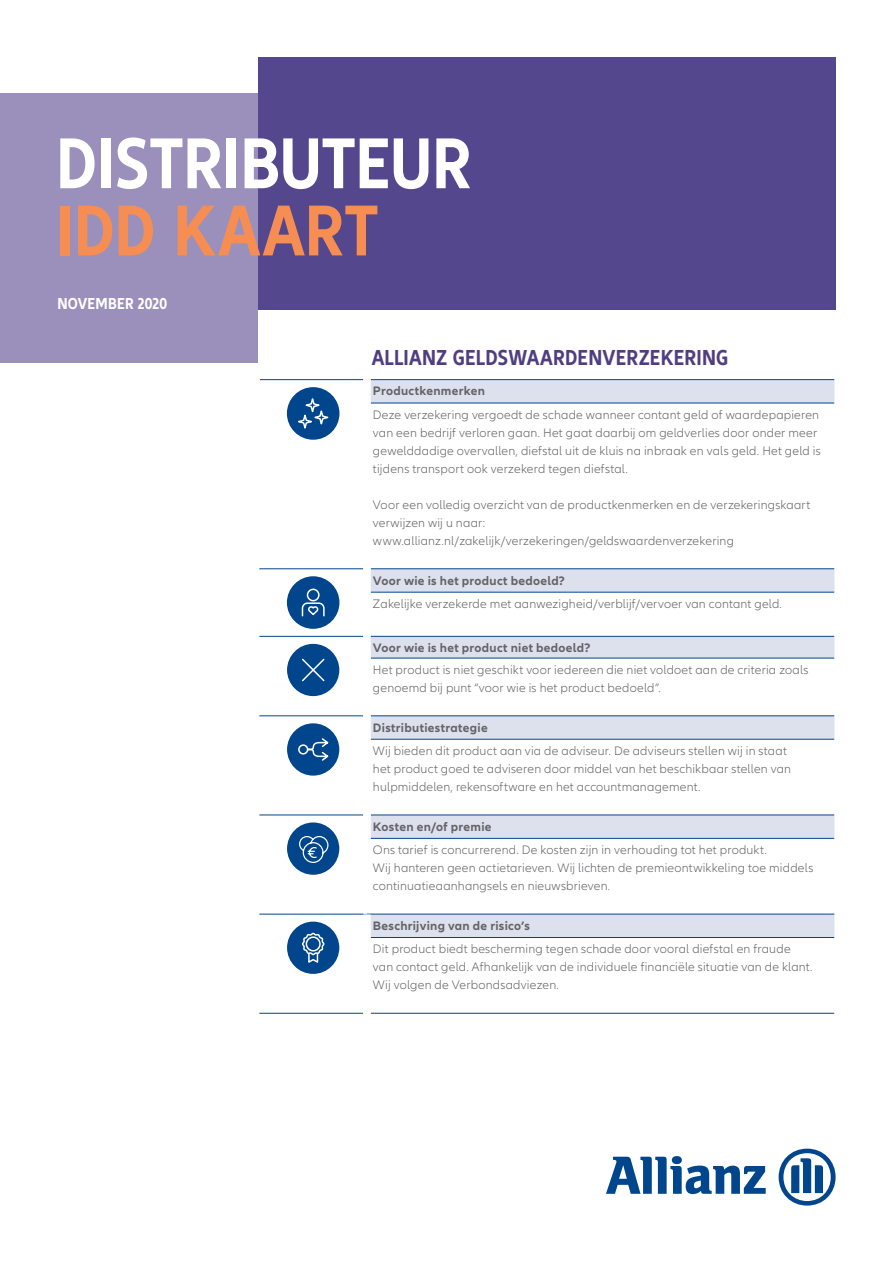
<style>
.page{position:relative;width:893px;height:1263px;background:#fff}
.page>*{position:absolute;margin:0;border:0;box-sizing:border-box;transform-origin:0 0}
.Headline_36pt{font:700 condensed 74.7px/67.2px "Allianz Neo";color:#fff}
.Copy_Highlight{font:700 condensed 22.5px "Allianz Neo";letter-spacing:.01em;color:#513e81}
.Intro_Caps_11pt{font:700 condensed 16.5px "Allianz Neo";letter-spacing:.015em;color:#fff}
.Copy{font:300 12.75px/18px "Allianz Neo";letter-spacing:.015em;color:#636366}
.Copy-2{font:700 12.75px "Allianz Neo";letter-spacing:.02em;color:#636366}
.s1{color:#f68e53}
</style>
<div class="page">
<div style="left:0;top:93px;width:258px;height:270px;background:#9b90bb"></div>
<div style="left:258px;top:57px;width:578px;height:252px;background:#55478d"></div>
<svg style="left:371px;top:380px;width:463px;height:23px;background:#d7dceb"></svg>
<svg style="left:371px;top:569px;width:463px;height:444px"></svg>
<hr style="left:260px;top:379px;width:103px;height:1px;background:#01468c">
<hr style="left:371px;top:379px;width:463px;height:1px;background:#01468c">
<hr style="left:371px;top:403px;width:463px;height:1px;background:#01468c">
<hr style="left:259px;top:568px;width:104px;height:1px;background:#01468c">
<hr style="left:371px;top:568px;width:463px;height:1px;background:#01468c">
<hr style="left:371px;top:592px;width:463px;height:1px;background:#01468c">
<hr style="left:259px;top:636px;width:104px;height:1px;background:#01468c">
<hr style="left:371px;top:636px;width:463px;height:1px;background:#01468c">
<hr style="left:371px;top:658px;width:463px;height:1px;background:#01468c">
<hr style="left:259px;top:715px;width:104px;height:1px;background:#01468c">
<hr style="left:371px;top:715px;width:463px;height:1px;background:#01468c">
<hr style="left:371px;top:739px;width:463px;height:1px;background:#01468c">
<hr style="left:259px;top:814px;width:104px;height:1px;background:#01468c">
<hr style="left:371px;top:838px;width:463px;height:1px;background:#01468c">
<hr style="left:259px;top:914px;width:108px;height:1px;background:#01468c">
<hr style="left:371px;top:937px;width:463px;height:1px;background:#01468c">
<hr style="left:259px;top:1013px;width:104px;height:1px;background:#01468c">
<hr style="left:371px;top:1013px;width:463px;height:1px;background:#01468c">
<hr style="left:371px;top:814px;width:463px;height:1px;background:#01468c">
<hr style="left:367px;top:914px;width:467px;height:1px;background:#01468c">
<div style="left:363px;top:914px;width:8px;height:23px;background:#fff"></div>
<svg style="left:286px;top:386px;width:54px;height:54px"></svg>
<div style="left:285px;top:386px;width:56px;height:55px;border:2px solid #fff;border-radius:50%"></div>
<svg style="left:293px;top:393px;width:40px;height:41px;background:#1f5b99"></svg>
<div style="left:286px;top:575px;width:54px;height:55px;background:#01468c;border-radius:50%"></div>
<div style="left:285px;top:575px;width:56px;height:55px;border:2px solid #fff;border-radius:50%"></div>
<svg style="left:301px;top:588px;width:24px;height:29px"></svg>
<div style="left:286px;top:643px;width:54px;height:54px;background:#01468c;border-radius:50%"></div>
<div style="left:286px;top:642px;width:55px;height:56px;border:2px solid #fff;border-radius:50%"></div>
<svg style="left:302px;top:658px;width:23px;height:24px"></svg>
<div style="left:286px;top:722px;width:54px;height:54px;background:#01468c;border-radius:50%"></div>
<div style="left:286px;top:722px;width:55px;height:55px;border:2px solid #fff;border-radius:50%"></div>
<svg style="left:298px;top:738px;width:31px;height:23px"></svg>
<div style="left:286px;top:822px;width:54px;height:53px;background:#01468c;border-radius:50%"></div>
<div style="left:286px;top:821px;width:55px;height:55px;border:2px solid #fff;border-radius:50%"></div>
<svg style="left:299px;top:836px;width:30px;height:27px"></svg>
<div style="left:286px;top:921px;width:54px;height:54px;background:#01468c;border-radius:50%"></div>
<div style="left:286px;top:920px;width:55px;height:55px;border:2px solid #fff;border-radius:50%"></div>
<svg style="left:302px;top:932px;width:23px;height:31px"></svg>
<svg style="left:606px;top:1156px;width:160px;height:38px"></svg>
<svg style="left:779px;top:1148px;width:57px;height:57px"></svg>
<p class="Headline_36pt" style="left:56px;top:131px;width:417px">DISTRIBUTEUR<br><span class="s1">IDD KAART</span></p>
<p class="Intro_Caps_11pt" style="left:57px;top:294px;width:111px">NOVEMBER 2020</p>
<p class="Copy_Highlight" style="left:372px;top:345px;width:358px">ALLIANZ GELDSWAARDENVERZEKERING</p>
<p class="Copy-2" style="left:373px;top:384px;width:113px">Productkenmerken</p>
<p class="Copy" style="left:373px;top:406px;width:449px">Deze verzekering vergoedt de schade wanneer contant geld of waardepapieren van een bedrijf verloren gaan. Het gaat daarbij om geldverlies door onder meer gewelddadige overvallen, diefstal uit de kluis na inbraak en vals geld. Het geld is tijdens transport ook verzekerd tegen diefstal.</p>
<p class="Copy" style="left:373px;top:496px;width:439px">Voor een volledig overzicht van de productkenmerken en de verzekeringskaart verwijzen wij u naar:</p>
<p class="Copy" style="left:373px;top:532px;width:363px">www.allianz.nl/zakelijk/verzekeringen/geldswaardenverzekering</p>
<p class="Copy-2" style="left:373px;top:573px;width:194px">Voor wie is het product bedoeld?</p>
<p class="Copy" style="left:373px;top:595px;width:411px">Zakelijke verzekerde met aanwezigheid/verblijf/vervoer van contant geld.</p>
<p class="Copy-2" style="left:373px;top:640px;width:219px">Voor wie is het product niet bedoeld?</p>
<p class="Copy" style="left:373px;top:661px;width:437px">Het product is niet geschikt voor iedereen die niet voldoet aan de criteria zoals genoemd bij punt “voor wie is het product bedoeld”.</p>
<p class="Copy-2" style="left:373px;top:720px;width:116px">Distributiestrategie</p>
<p class="Copy" style="left:373px;top:742px;width:415px">Wij bieden dit product aan via de adviseur. De adviseurs stellen wij in staat</p>
<p class="Copy" style="left:373px;top:760px;width:420px">het product goed te adviseren door middel van het beschikbaar stellen van hulpmiddelen, rekensoftware en het accountmanagement.</p>
<p class="Copy-2" style="left:373px;top:819px;width:120px">Kosten en/of premie</p>
<p class="Copy" style="left:373px;top:841px;width:395px">Ons tarief is concurrerend. De kosten zijn in verhouding tot het produkt.</p>
<p class="Copy" style="left:373px;top:859px;width:442px">Wij hanteren geen actietarieven. Wij lichten de premieontwikkeling toe middels continuatieaanhangsels en nieuwsbrieven.</p>
<p class="Copy-2" style="left:373px;top:918px;width:159px">Beschrijving van de risico’s</p>
<p class="Copy" style="left:373px;top:940px;width:419px">Dit product biedt bescherming tegen schade door vooral diefstal en fraude</p>
<p class="Copy" style="left:373px;top:958px;width:441px">van contact geld. Afhankelijk van de individuele financiële situatie van de klant.<br>Wij volgen de Verbondsadviezen.</p>
</div>
